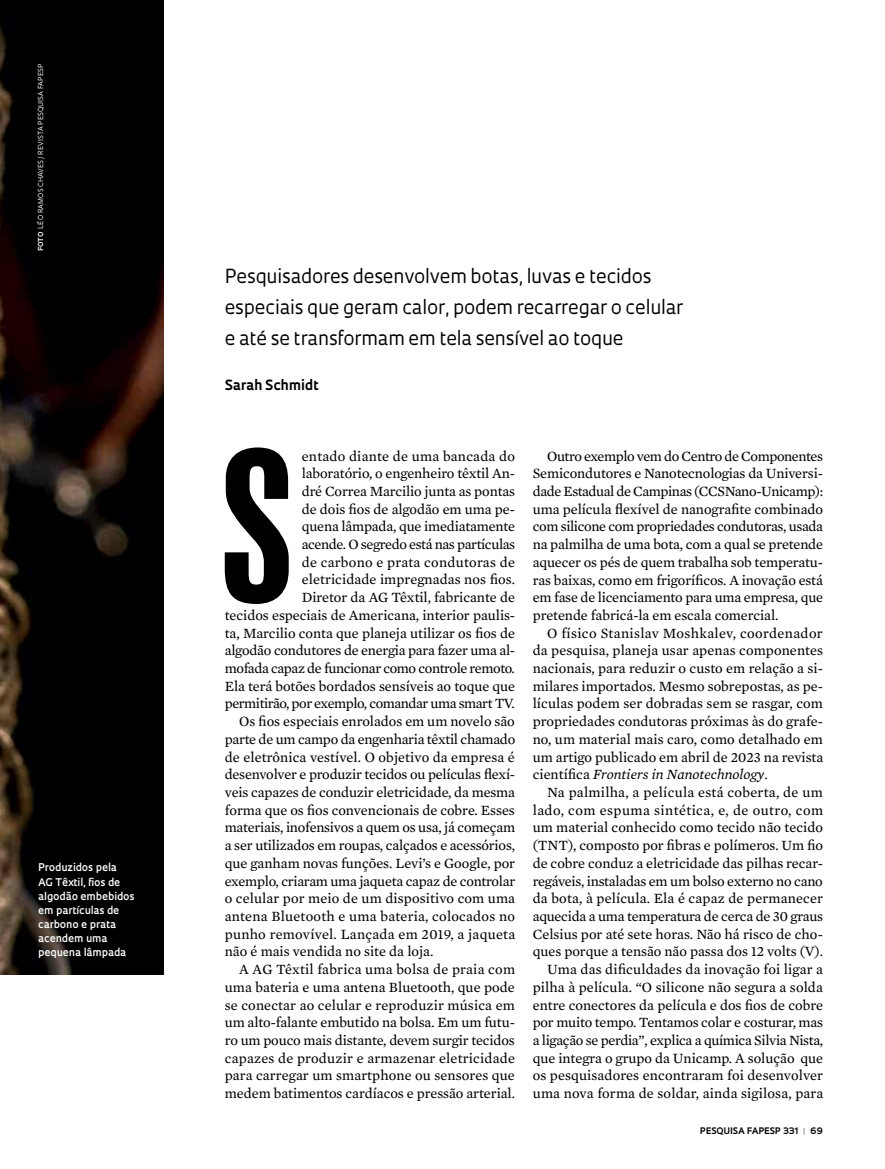
<style>
.page{position:relative;width:885px;height:1169px;background:#fff}
.page>*{position:absolute;margin:0;border:0;box-sizing:border-box;transform-origin:0 0}
.t1{font:195.45px "Swiss 924 BT Regular B";color:#000}
.t2{font:18.75px/30.9px "Oculum";letter-spacing:-.01em;color:#000}
.t3{font:14.4px/17.7px "Mercury Text G2";letter-spacing:-.005em;color:#000;text-align:justify}
.t4{font:14.4px "Mercury Text G2";letter-spacing:.015em;color:#000}
.t5{font:14.4px "Mercury Text G2";letter-spacing:-.03em;color:#000}
.t6{font:14.4px "Mercury Text G2";letter-spacing:-.025em;color:#000}
.t7{font:700 13.65px "Oculum";letter-spacing:-.005em;color:#000}
.t8{font:600 10.35px/14.1px "Oculum";color:#fff}
.t9{font:700 8.7px "Oculum";letter-spacing:.015em;color:#000}
.t10{font:6.75px "Oculum";letter-spacing:.015em;color:#fff}
.s1{font-weight:700}
.s2{font-style:italic}
.s3{color:#939598}
</style>
<div class="page">
<img style="left:0;top:0;width:163px;height:974px">
<p class="t10" style="left:36px;top:251px;width:189px;rotate:-90deg"><span class="s1">FOTO</span> LÉO RAMOS CHAVES /REVISTA PESQUISA FAPESP</p>
<p class="t8" style="left:38px;top:860px;width:98px">Produzidos pela<br>AG Têxtil, fios de algodão embebidos em partículas de carbono e prata acendem uma pequena lâmpada</p>
<h2 class="t2" style="left:225px;top:260px;width:460px">Pesquisadores desenvolvem botas, luvas e tecidos especiais que geram calor, podem recarregar o celular e até se transformam em tela sensível ao toque</h2>
<p class="t7" style="left:225px;top:375px;width:95px">Sarah Schmidt</p>
<h1 class="t1" style="left:220px;top:410px;width:75px">S</h1>
<p class="t4" style="left:302px;top:445px;width:215px">entado diante de uma bancada do</p>
<p class="t3" style="left:302px;top:464px;width:215px">laboratório, o engenheiro têxtil An-</p>
<p class="t3" style="left:302px;top:481px;width:215px">dré Correa Marcilio junta as pontas</p>
<p class="t3" style="left:302px;top:499px;width:215px">de dois fios de algodão em uma pe-</p>
<p class="t3" style="left:302px;top:517px;width:215px">quena lâmpada, que imediatamente</p>
<p class="t6" style="left:302px;top:534px;width:215px">acende. O segredo está nas partículas</p>
<p class="t4" style="left:302px;top:551px;width:215px">de carbono e prata condutoras de</p>
<p class="t3" style="left:302px;top:570px;width:215px">eletricidade impregnadas nos fios.</p>
<p class="t3" style="left:302px;top:588px;width:215px">Diretor da AG Têxtil, fabricante de</p>
<p class="t3" style="left:225px;top:605px;width:292px">tecidos especiais de Americana, interior paulis-</p>
<p class="t3" style="left:225px;top:623px;width:292px">ta, Marcilio conta que planeja utilizar os fios de</p>
<p class="t3" style="left:225px;top:641px;width:292px">algodão condutores de energia para fazer uma al-</p>
<p class="t5" style="left:225px;top:658px;width:292px">mofada capaz de funcionar como controle remoto.</p>
<p class="t3" style="left:225px;top:676px;width:292px">Ela terá botões bordados sensíveis ao toque que</p>
<p class="t5" style="left:225px;top:693px;width:292px">permitirão, por exemplo, comandar uma smart TV.</p>
<p class="t3" style="left:239px;top:711px;width:277px">Os fios especiais enrolados em um novelo são</p>
<p class="t3" style="left:225px;top:729px;width:292px">parte de um campo da engenharia têxtil chamado</p>
<p class="t3" style="left:225px;top:747px;width:292px">de eletrônica vestível. O objetivo da empresa é</p>
<p class="t3" style="left:225px;top:765px;width:292px">desenvolver e produzir tecidos ou películas flexí-</p>
<p class="t3" style="left:225px;top:782px;width:292px">veis capazes de conduzir eletricidade, da mesma</p>
<p class="t3" style="left:225px;top:800px;width:292px">forma que os fios convencionais de cobre. Esses</p>
<p class="t3" style="left:225px;top:818px;width:292px">materiais, inofensivos a quem os usa, já começam</p>
<p class="t3" style="left:225px;top:835px;width:292px">a ser utilizados em roupas, calçados e acessórios,</p>
<p class="t3" style="left:225px;top:853px;width:292px">que ganham novas funções. Levi’s e Google, por</p>
<p class="t3" style="left:225px;top:871px;width:292px">exemplo, criaram uma jaqueta capaz de controlar</p>
<p class="t3" style="left:225px;top:889px;width:292px">o celular por meio de um dispositivo com uma</p>
<p class="t4" style="left:225px;top:905px;width:292px">antena Bluetooth e uma bateria, colocados no</p>
<p class="t4" style="left:225px;top:923px;width:292px">punho removível. Lançada em 2019, a jaqueta</p>
<p class="t3" style="left:225px;top:942px;width:210px">não é mais vendida no site da loja.</p>
<p class="t4" style="left:239px;top:958px;width:277px">A AG Têxtil fabrica uma bolsa de praia com</p>
<p class="t3" style="left:225px;top:977px;width:292px">uma bateria e uma antena Bluetooth, que pode</p>
<p class="t3" style="left:225px;top:995px;width:292px">se conectar ao celular e reproduzir música em</p>
<p class="t3" style="left:225px;top:1012px;width:292px">um alto-falante embutido na bolsa. Em um futu-</p>
<p class="t3" style="left:225px;top:1030px;width:292px">ro um pouco mais distante, devem surgir tecidos</p>
<p class="t4" style="left:225px;top:1047px;width:292px">capazes de produzir e armazenar eletricidade</p>
<p class="t3" style="left:225px;top:1066px;width:292px">para carregar um smartphone ou sensores que</p>
<p class="t3" style="left:225px;top:1083px;width:292px">medem batimentos cardíacos e pressão arterial.</p>
<p class="t3" style="left:533px;top:446px;width:292px;text-indent:14px">Outro exemplo vem do Centro de Componentes Semicondutores e Nanotecnologias da Universi&shy;dade Estadual de Campinas (CCSNano-Unicamp): uma película flexível de nanografite combinado com silicone com propriedades condutoras, usada na palmilha de uma bota, com a qual se pretende aquecer os pés de quem trabalha sob temperatu&shy;ras baixas, como em frigoríficos. A inovação está em fase de licenciamento para uma empresa, que pretende fabricá-la em escala comercial.</p>
<p class="t3" style="left:533px;top:623px;width:292px;text-indent:14px">O físico Stanislav Moshkalev, coordenador da pesquisa, planeja usar apenas componentes nacionais, para reduzir o custo em relação a si&shy;milares importados. Mesmo sobrepostas, as pe&shy;lículas podem ser dobradas sem se rasgar, com propriedades condutoras próximas às do grafe&shy;no, um material mais caro, como detalhado em um artigo publicado em abril de 2023 na revista científica <span class="s2">Frontiers in Nanotechnology</span>.</p>
<p class="t3" style="left:533px;top:782px;width:292px;text-align:right">Na palmilha, a película está coberta, de um lado, com espuma sintética, e, de outro, com um material conhecido como tecido não tecido (TNT), composto por fibras e polímeros. Um fio de cobre conduz a eletricidade das pilhas recar&shy;regáveis, instaladas em um bolso externo no cano da bota, à película. Ela é capaz de permanecer aquecida a uma temperatura de cerca de 30 graus Celsius por até sete horas. Não há risco de cho&shy;ques porque a tensão não passa dos 12 volts (V).<br>Uma das dificuldades da inovação foi ligar a pilha à película. “O silicone não segura a solda entre conectores da película e dos fios de cobre por muito tempo. Tentamos colar e costurar, mas a ligação se perdia”, explica a química Silvia Nista, que integra o grupo da Unicamp. A solução que os pesquisadores encontraram foi desenvolver uma nova forma de soldar, ainda sigilosa, para</p>
<p class="t9" style="left:700px;top:1124px;width:125px">PESQUISA FAPESP 331 <span class="s3">|</span> 69</p>
</div>
